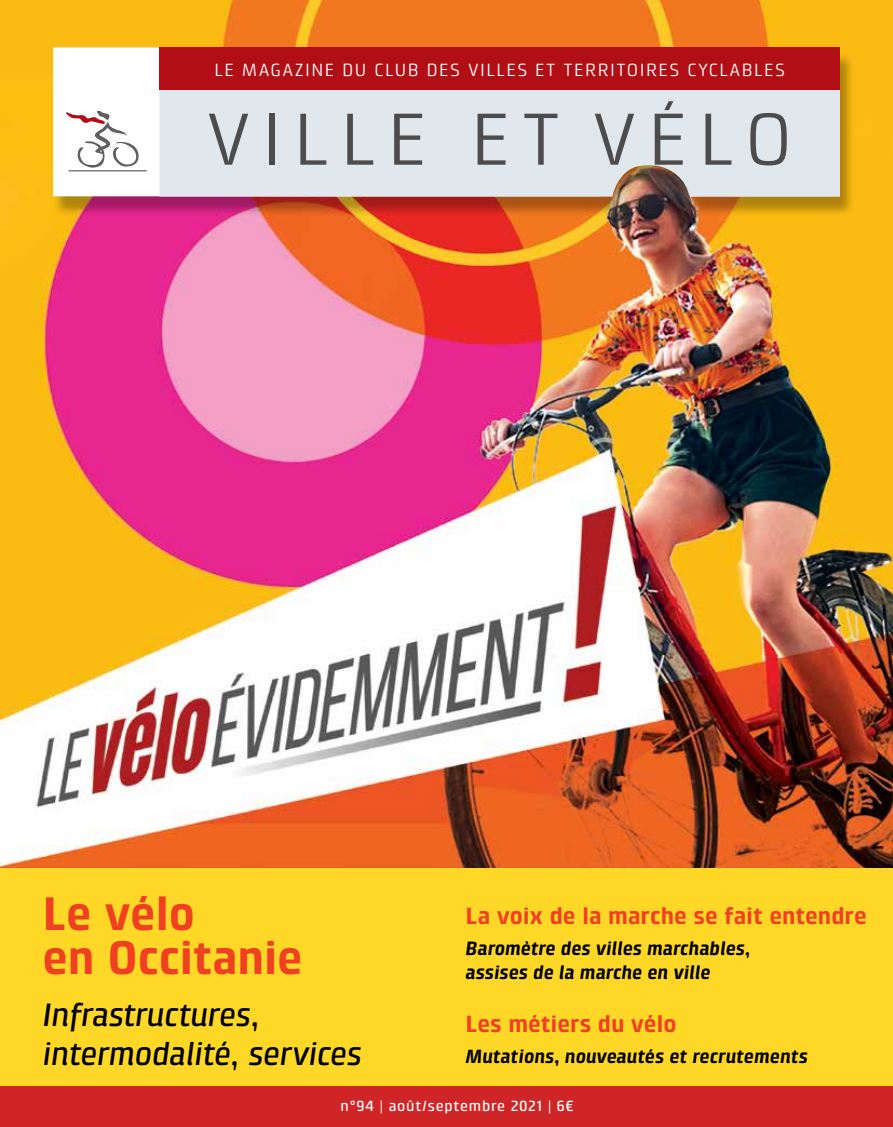
<style>
.page{position:relative;width:893px;height:1127px;background:#fff}
.page>*{position:absolute;margin:0;border:0;box-sizing:border-box;transform-origin:0 0}
.t1{font:75px "Klint LT Pro";letter-spacing:.15em;color:#4c4c4c}
.t2{font:700 48px/45px "Klint LT Pro";letter-spacing:-.01em;color:#ef4122}
.t3{font:italic 500 33px/39px "Klint LT Pro";letter-spacing:-.015em;color:#000}
.t4{font:700 24px "Klint LT Pro";letter-spacing:-.005em;color:#ef4122}
.t5{font:italic 700 19.5px/24px "Klint LT Pro";letter-spacing:-.005em;color:#000}
.t6{font:18px "Klint LT Pro";letter-spacing:.08em;color:#fff}
.t7{font:500 15px "Klint LT Pro";letter-spacing:.05em;color:#fff}
</style>
<div class="page">
<div style="left:0;top:1085px;width:893px;height:42px;background:#d02526"></div>
<img style="left:0;top:0;width:893px;height:867px">
<div style="left:0;top:867px;width:893px;height:218px;background:#ffd827"></div>
<div style="left:52px;top:52px;width:803px;height:165px;background:#000;opacity:.3"></div>
<svg style="left:53px;top:47px;width:106px;height:149px"></svg>
<div style="left:159px;top:47px;width:681px;height:43px;background:#b10f15"></div>
<svg style="left:64px;top:110px;width:76px;height:59px"></svg>
<hr style="left:69px;top:170px;width:78px;height:1px;background:#5e5f62">
<div style="left:159px;top:90px;width:681px;height:106px;background:#e0e8ee"></div>
<p class="t6" style="left:214px;top:60px;width:572px">LE MAGAZINE DU CLUB DES VILLES ET TERRITOIRES CYCLABLES</p>
<h1 class="t1" style="left:206px;top:97px;width:587px">VILLE ET VÉLO</h1>
<h2 class="t2" style="left:43px;top:891px;width:262px">Le vélo<br>en Occitanie</h2>
<h3 class="t3" style="left:43px;top:995px;width:321px">Infrastructures, intermodalité, services</h3>
<p class="t4" style="left:466px;top:902px;width:403px">La voix de la marche se fait entendre</p>
<p class="t5" style="left:466px;top:937px;width:286px">Baromètre des villes marchables, assises de la marche en ville</p>
<p class="t4" style="left:466px;top:1010px;width:212px">Les métiers du vélo</p>
<p class="t5" style="left:466px;top:1045px;width:344px">Mutations, nouveautés et recrutements</p>
<p class="t7" style="left:340px;top:1098px;width:235px">n°94 | août/septembre 2021 | 6€</p>
</div>
